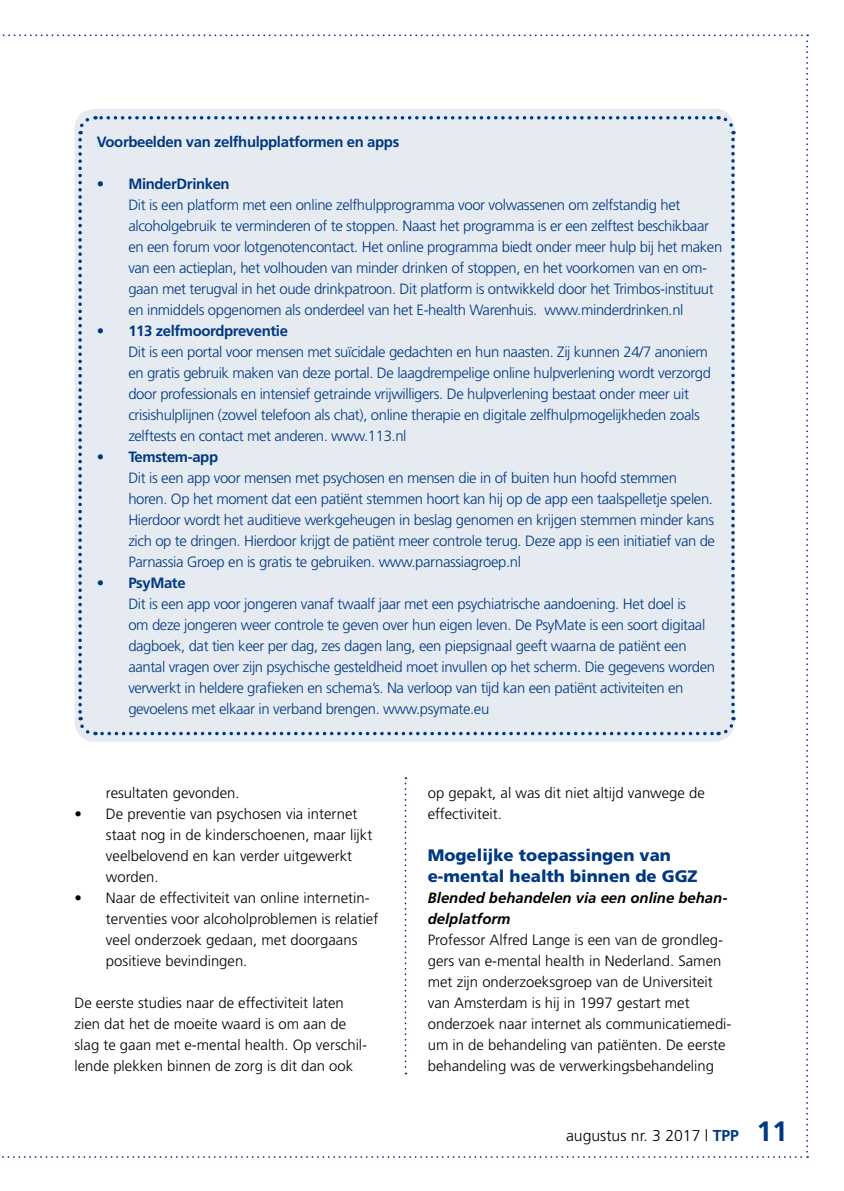
<style>
.page{position:relative;width:844px;height:1191px;background:#fff}
.page>*{position:absolute;margin:0;border:0;box-sizing:border-box;transform-origin:0 0}
.t1{font:900 16.62px/21px "Frutiger";color:#003882}
.t2{font:300 15.75px "Frutiger";color:#000}
.t3{font:300 14.88px/21px "Frutiger";letter-spacing:-.025em;color:#003882}
.t4{font:300 14.88px/21px "Frutiger";color:#000}
.t5{font:700 14.88px "Frutiger";letter-spacing:-.025em;color:#003882}
.t6{font:italic 700 14.88px/21px "Frutiger";color:#000}
.s1{font-weight:700;color:#003882}
.s2{font-weight:700;font-size:28px;color:#003882}
</style>
<div class="page">
<div style="left:74px;top:109px;width:660px;height:633px;background:#e6ebf2;border-radius:20px"></div>
<p class="t5" style="left:97px;top:133px;width:304px">Voorbeelden van zelfhulpplatformen en apps</p>
<p class="t5" style="left:97px;top:175px;width:134px">• MinderDrinken</p>
<p class="t3" style="left:128px;top:194px;width:595px">Dit is een platform met een online zelfhulpprogramma voor volwassenen om zelfstandig het alcoholgebruik te verminderen of te stoppen. Naast het programma is er een zelftest beschikbaar en een forum voor lotgenotencontact. Het online programma biedt onder meer hulp bij het maken van een actieplan, het volhouden van minder drinken of stoppen, en het voorkomen van en om&shy;gaan met terugval in het oude drinkpatroon. Dit platform is ontwikkeld door het Trimbos-instituut en inmiddels opgenomen als onderdeel van het E-health Warenhuis. www.minderdrinken.nl</p>
<p class="t5" style="left:97px;top:322px;width:192px">• 113 zelfmoordpreventie</p>
<p class="t3" style="left:128px;top:341px;width:584px">Dit is een portal voor mensen met suïcidale gedachten en hun naasten. Zij kunnen 24/7 anoniem en gratis gebruik maken van deze portal. De laagdrempelige online hulpverlening wordt verzorgd door professionals en intensief getrainde vrijwilligers. De hulpverlening bestaat onder meer uit crisishulplijnen (zowel telefoon als chat), online therapie en digitale zelfhulpmogelijkheden zoals zelftests en contact met anderen. www.113.nl</p>
<p class="t5" style="left:97px;top:448px;width:123px">• Temstem-app</p>
<p class="t3" style="left:128px;top:467px;width:588px">Dit is een app voor mensen met psychosen en mensen die in of buiten hun hoofd stemmen horen. Op het moment dat een patiënt stemmen hoort kan hij op de app een taalspelletje spelen.<br>Hierdoor wordt het auditieve werkgeheugen in beslag genomen en krijgen stemmen minder kans zich op te dringen. Hierdoor krijgt de patiënt meer controle terug. Deze app is een initiatief van de Parnassia Groep en is gratis te gebruiken. www.parnassiagroep.nl</p>
<p class="t5" style="left:97px;top:574px;width:90px">• PsyMate</p>
<p class="t3" style="left:128px;top:593px;width:588px">Dit is een app voor jongeren vanaf twaalf jaar met een psychiatrische aandoening. Het doel is<br>om deze jongeren weer controle te geven over hun eigen leven. De PsyMate is een soort digitaal dagboek, dat tien keer per dag, zes dagen lang, een piepsignaal geeft waarna de patiënt een aantal vragen over zijn psychische gesteldheid moet invullen op het scherm. Die gegevens worden verwerkt in heldere grafieken en schema’s. Na verloop van tijd kan een patiënt activiteiten en gevoelens met elkaar in verband brengen. www.psymate.eu</p>
<p class="t4" style="left:106px;top:782px;width:135px">resultaten gevonden.</p>
<p class="t4" style="left:106px;top:803px;width:268px;text-indent:-32px">• De preventie van psychosen via internet staat nog in de kinderschoenen, maar lijkt veelbelovend en kan verder uitgewerkt worden.</p>
<p class="t4" style="left:106px;top:887px;width:274px;text-indent:-32px">• Naar de effectiviteit van online internetin&shy;terventies voor alcoholproblemen is relatief veel onderzoek gedaan, met doorgaans positieve bevindingen.</p>
<p class="t4" style="left:74px;top:992px;width:294px">De eerste studies naar de effectiviteit laten zien dat het de moeite waard is om aan de slag te gaan met e-mental health. Op verschil&shy;lende plekken binnen de zorg is dit dan ook</p>
<p class="t4" style="left:427px;top:782px;width:278px">op gepakt, al was dit niet altijd vanwege de effectiviteit.</p>
<p class="t1" style="left:427px;top:844px;width:271px">Mogelijke toepassingen van e-mental health binnen de GGZ</p>
<p class="t6" style="left:427px;top:887px;width:302px">Blended behandelen via een online behan&shy;delplatform</p>
<p class="t4" style="left:427px;top:929px;width:305px">Professor Alfred Lange is een van de grondleg&shy;gers van e-mental health in Nederland. Samen met zijn onderzoeksgroep van de Universiteit van Amsterdam is hij in 1997 gestart met onderzoek naar internet als communicatiemedi&shy;um in de behandeling van patiënten. De eerste behandeling was de verwerkingsbehandeling</p>
<p class="t2" style="left:566px;top:1126px;width:223px">augustus nr. 3 2017 | <span class="s1">TPP</span> <span class="s2">11</span></p>
</div>
